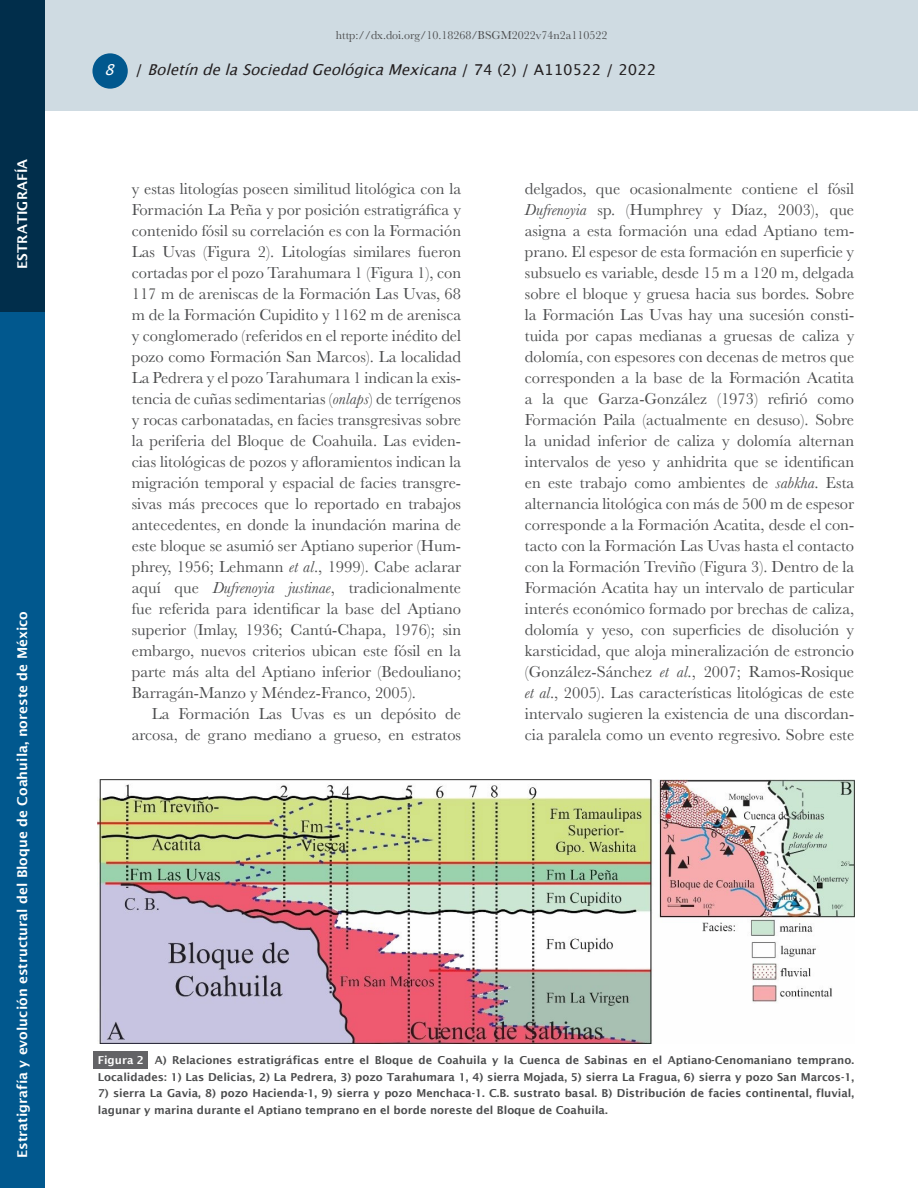
<style>
.page{position:relative;width:918px;height:1188px;background:#fff}
.page>*{position:absolute;margin:0;border:0;box-sizing:border-box;transform-origin:0 0}
.Indented-text{font:16.5px/21px "Baskerville";color:#4b4c4d;text-align:justify}
.t1{font:italic 15px "Lucida Grande";color:#231f20}
.Sección{font:600 13.5px "Lucida Sans";color:#fff}
.t2{font:12px "Baskerville";color:#4b4c4d}
.Pie_de_figura{font:600 10.95px/16.5px "Lucida Sans";color:#4b4c4d;text-align:right}
.Pie_de_figura__númer{font:600 10.95px "Lucida Sans";color:#fff}
.s1{color:#fff}
.s2{font-style:normal}
.s3{font-style:italic}
</style>
<div class="page">
<div style="left:0;top:311px;width:44px;height:877px;background:#01588e"></div>
<div style="left:45px;top:0;width:873px;height:111px;background:#cfdbe2"></div>
<div style="left:92px;top:53px;width:36px;height:36px;background:#01588e;border-radius:50%"></div>
<div style="left:0;top:0;width:44px;height:311px;background:#012e4b"></div>
<div style="left:94px;top:1052px;width:54px;height:17px;background:#636366"></div>
<img style="left:98px;top:779px;width:756px;height:264px">
<p class="Sección" style="left:15px;top:269px;width:111px;rotate:-90deg">ESTRATIGRAFÍA</p>
<p class="Sección" style="left:15px;top:1158px;width:548px;rotate:-90deg">Estratigrafía y evolución estructural del Bloque de Coahuila, noreste de México</p>
<p class="t2" style="left:336px;top:27px;width:273px">http://dx.doi.org/10.18268/BSGM2022v74n2a110522</p>
<p class="t1" style="left:104px;top:59px;width:554px"><span class="s1">8</span> <span class="s2">/</span> BoletíndelaSociedadGeológicaMexicana<span class="s2">/ 7 4 ( 2 ) / A 1 1 0 5 2 2 / 2 0 2 2</span></p>
<p class="Indented-text" style="left:132px;top:179px;width:331px">y estas litologías poseen similitud litológica con la Formación La Peña y por posición estratigráfica y contenido fósil su correlación es con la Formación Las Uvas (Figura 2). Litologías similares fueron cortadas por el pozo Tarahumara 1 (Figura 1), con 117 m de areniscas de la Formación Las Uvas, 68 m de la Formación Cupidito y 1162 m de arenisca y conglomerado (referidos en el reporte inédito del pozo como Formación San Marcos). La localidad La Pedrera y el pozo Tarahumara 1 indican la exis&shy;tencia de cuñas sedimentarias (<span class="s3">onlaps</span>) de terrígenos y rocas carbonatadas, en facies transgresivas sobre la periferia del Bloque de Coahuila. Las eviden&shy;cias litológicas de pozos y afloramientos indican la migración temporal y espacial de facies transgre&shy;sivas más precoces que lo reportado en trabajos antecedentes, en donde la inundación marina de este bloque se asumió ser Aptiano superior (Hum&shy;phrey, 1956; Lehmann <span class="s3">et al</span>., 1999). Cabe aclarar aquí que <span class="s3">Dufrenoyia justinae</span>, tradicionalmente fue referida para identificar la base del Aptiano superior (Imlay, 1936; Cantú-Chapa, 1976); sin embargo, nuevos criterios ubican este fósil en la parte más alta del Aptiano inferior (Bedouliano; Barragán-Manzo y Méndez-Franco, 2005).</p>
<p class="Indented-text" style="left:132px;top:704px;width:331px;text-align:right">La Formación Las Uvas es un depósito de arcosa, de grano mediano a grueso, en estratos</p>
<p class="Indented-text" style="left:525px;top:179px;width:331px">delgados, que ocasionalmente contiene el fósil <span class="s3">Dufrenoyia</span> sp. (Humphrey y Díaz, 2003), que asigna a esta formación una edad Aptiano tem&shy;prano. El espesor de esta formación en superficie y subsuelo es variable, desde 15 m a 120 m, delgada sobre el bloque y gruesa hacia sus bordes. Sobre la Formación Las Uvas hay una sucesión consti&shy;tuida por capas medianas a gruesas de caliza y dolomía, con espesores con decenas de metros que corresponden a la base de la Formación Acatita a la que Garza-González (1973) refirió como Formación Paila (actualmente en desuso). Sobre la unidad inferior de caliza y dolomía alternan intervalos de yeso y anhidrita que se identifican en este trabajo como ambientes de <span class="s3">sabkha</span>. Esta alternancia litológica con más de 500 m de espesor corresponde a la Formación Acatita, desde el con&shy;tacto con la Formación Las Uvas hasta el contacto con la Formación Treviño (Figura 3). Dentro de la Formación Acatita hay un intervalo de particular interés económico formado por brechas de caliza, dolomía y yeso, con superficies de disolución y karsticidad, que aloja mineralización de estroncio (González-Sánchez <span class="s3">et al</span>., 2007; Ramos-Rosique <span class="s3">et al</span>., 2005). Las características litológicas de este intervalo sugieren la existencia de una discordan&shy;cia paralela como un evento regresivo. Sobre este</p>
<p class="Pie_de_figura" style="left:98px;top:1052px;width:758px">A) Relaciones estratigráficas entre el Bloque de Coahuila y la Cuenca de Sabinas en el Aptiano-Cenomaniano temprano.<br>Localidades: 1) Las Delicias, 2) La Pedrera, 3) pozo Tarahumara 1, 4) sierra Mojada, 5) sierra La Fragua, 6) sierra y pozo San Marcos-1,</p>
<p class="Pie_de_figura" style="left:98px;top:1085px;width:758px;text-align:left">7) sierra La Gavia, 8) pozo Hacienda-1, 9) sierra y pozo Menchaca-1. C.B. sustrato basal. B) Distribución de facies continental, fluvial, lagunar y marina durante el Aptiano temprano en el borde noreste del Bloque de Coahuila.</p>
<p class="Pie_de_figura__númer" style="left:98px;top:1054px;width:48px">Figura 2</p>
</div>
